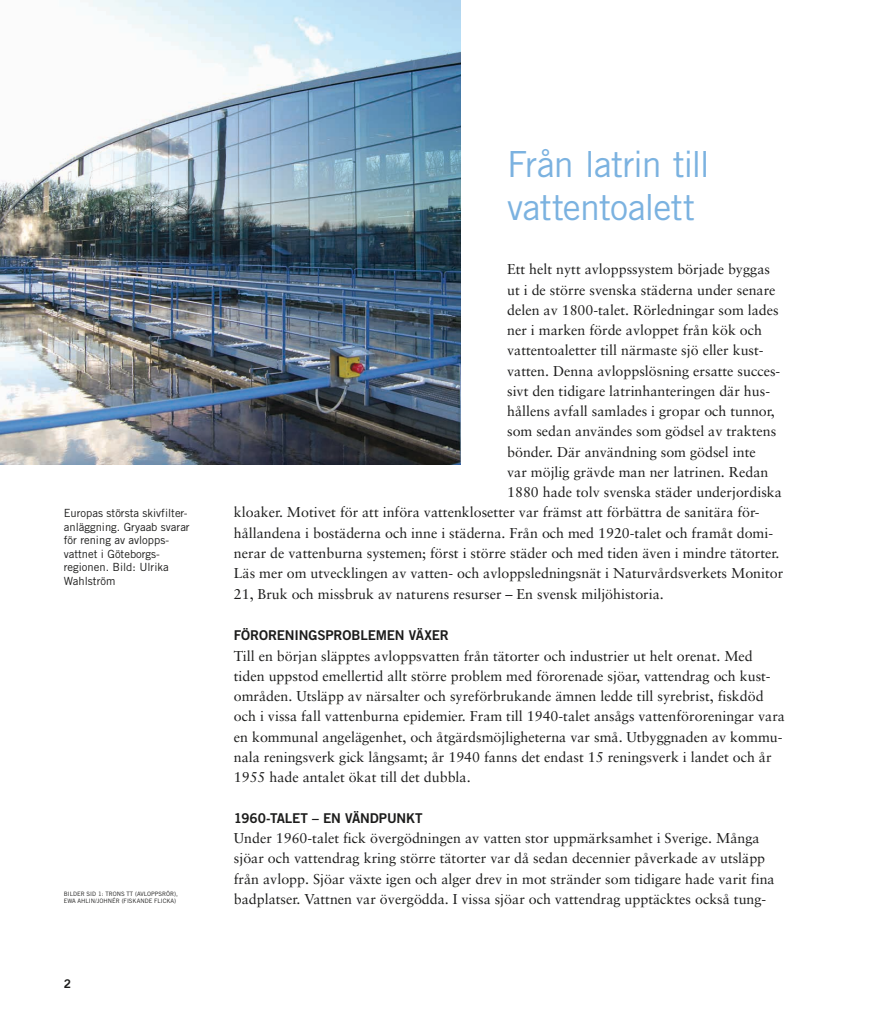
<style>
.page{position:relative;width:893px;height:1021px;background:#fff}
.page>*{position:absolute;margin:0;border:0;box-sizing:border-box;transform-origin:0 0}
.t1{font:36px/43.2px "Trade Gothic LT";letter-spacing:-.025em;color:#7bb2e0}
.t2{font:14.25px/20.2px "Sabon";color:#1c1c1b}
.t3{font:13.5px "Trade Gothic LT Bold Two";letter-spacing:-.01em;color:#1c1c1b}
.t4{font:12px "Trade Gothic LT Bold Two";color:#1c1c1b}
.t5{font:11.25px/13.5px "Trade Gothic LT";color:#1c1c1b}
.t6{font:6px/7.2px "Trade Gothic LT";color:#1c1c1b}
</style>
<div class="page">
<img style="left:0;top:0;width:460px;height:465px">
<p class="t5" style="left:64px;top:506px;width:127px">Europas största skivfilter&shy;anläggning. Gryaab svarar för rening av avlopps&shy;vattnet i Göteborgs&shy;regionen. Bild: Ulrika<br>Wahlström</p>
<p class="t6" style="left:64px;top:890px;width:116px">BILDER SID 1: TRONS TT (AVLOPPSRÖR),<br>EWA AHLIN/JOHNÉR (FISKANDE FLICKA)</p>
<p class="t4" style="left:64px;top:976px;width:9px">2</p>
<h1 class="t1" style="left:507px;top:142px;width:204px">Från latrin till vattentoalett</h1>
<p class="t2" style="left:507px;top:259px;width:264px">Ett helt nytt avloppssystem började byggas</p>
<p class="t2" style="left:507px;top:279px;width:270px">ut i de större svenska städerna under senare</p>
<p class="t2" style="left:507px;top:299px;width:273px">delen av 1800-talet. Rörledningar som lades</p>
<p class="t2" style="left:507px;top:320px;width:256px">ner i marken förde avloppet från kök och</p>
<p class="t2" style="left:507px;top:340px;width:258px">vattentoaletter till närmaste sjö eller kust-</p>
<p class="t2" style="left:507px;top:360px;width:275px">vatten. Denna avloppslösning ersatte succes-</p>
<p class="t2" style="left:507px;top:380px;width:264px">sivt den tidigare latrinhanteringen där hus-</p>
<p class="t2" style="left:507px;top:401px;width:269px">hållens avfall samlades i gropar och tunnor,</p>
<p class="t2" style="left:507px;top:421px;width:271px">som sedan användes som gödsel av traktens</p>
<p class="t2" style="left:507px;top:441px;width:250px">bönder. Där användning som gödsel inte</p>
<p class="t2" style="left:507px;top:461px;width:263px">var möjlig grävde man ner latrinen. Redan</p>
<p class="t2" style="left:507px;top:482px;width:276px">1880 hade tolv svenska städer underjordiska</p>
<p class="t2" style="left:234px;top:502px;width:526px">kloaker. Motivet för att införa vattenklosetter var främst att förbättra de sanitära för-</p>
<p class="t2" style="left:234px;top:522px;width:541px">hållandena i bostäderna och inne i städerna. Från och med 1920-talet och framåt domi-</p>
<p class="t2" style="left:234px;top:542px;width:547px">nerar de vattenburna systemen; först i större städer och med tiden även i mindre tätorter.</p>
<p class="t2" style="left:234px;top:563px;width:551px">Läs mer om utvecklingen av vatten- och avloppsledningsnät i Naturvårdsverkets Monitor</p>
<p class="t2" style="left:234px;top:583px;width:431px">21, Bruk och missbruk av naturens resurser – En svensk miljöhistoria.</p>
<p class="t3" style="left:234px;top:627px;width:216px">FÖRORENINGSPROBLEMEN VÄXER</p>
<p class="t2" style="left:234px;top:645px;width:553px">Till en början släpptes avloppsvatten från tätorter och industrier ut helt orenat. Med tiden uppstod emellertid allt större problem med förorenade sjöar, vattendrag och kust&shy;områden. Utsläpp av närsalter och syreförbrukande ämnen ledde till syrebrist, fiskdöd och i vissa fall vattenburna epidemier. Fram till 1940-talet ansågs vattenföroreningar vara en kommunal angelägenhet, och åtgärdsmöjligheterna var små. Utbyggnaden av kommu&shy;nala reningsverk gick långsamt; år 1940 fanns det endast 15 reningsverk i landet och år 1955 hade antalet ökat till det dubbla.</p>
<p class="t3" style="left:234px;top:809px;width:190px">1960-TALET – EN VÄNDPUNKT</p>
<p class="t2" style="left:234px;top:827px;width:542px">Under 1960-talet fick övergödningen av vatten stor uppmärksamhet i Sverige. Många sjöar och vattendrag kring större tätorter var då sedan decennier påverkade av utsläpp från avlopp. Sjöar växte igen och alger drev in mot stränder som tidigare hade varit fina badplatser. Vattnen var övergödda. I vissa sjöar och vattendrag upptäcktes också tung-</p>
</div>
